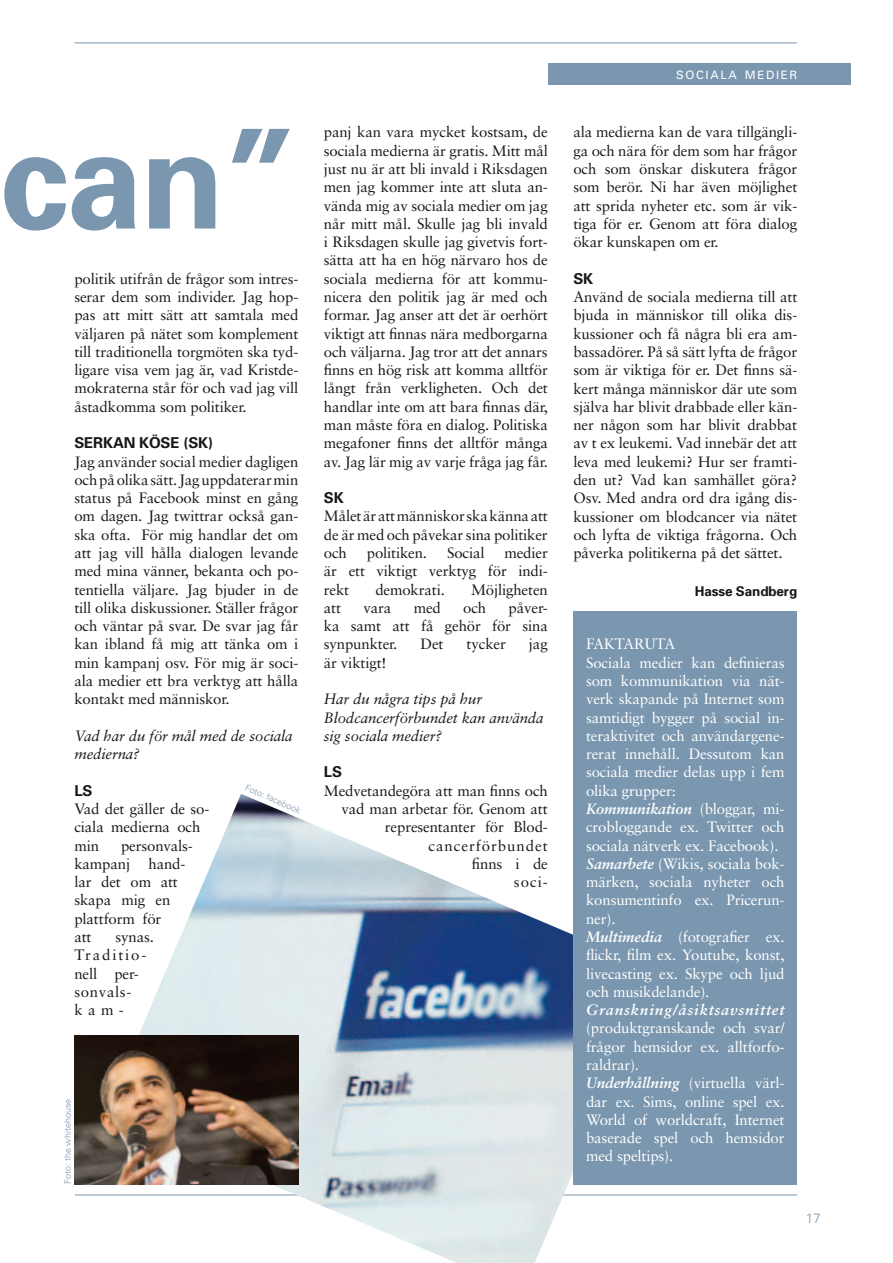
<style>
.page{position:relative;width:893px;height:1263px;background:#fff}
.page>*{position:absolute;margin:0;border:0;box-sizing:border-box;transform-origin:0 0}
.t1{font:700 138px "Univers";color:#7a97af}
.t2{font:15px/18.3px "Sabon";letter-spacing:-.01em;color:#181816;text-align:justify}
.t3{font:15px/18.3px "Sabon";letter-spacing:-.01em;color:#fff}
.t4{font:italic 15px/18.3px "Sabon";letter-spacing:-.01em;color:#181816}
.t5{font:15px/18.3px "Sabon";letter-spacing:.045em;color:#181816}
.t6{font:italic 700 15px "Sabon";letter-spacing:.055em;color:#fff}
.t7{font:700 15px "Univers";letter-spacing:-.01em;color:#181816}
.t8{font:700 13.5px "Univers";letter-spacing:-.01em;color:#181816}
.t9{font:300 13.5px "Univers";color:#7a97af}
.t10{font:11.55px "Univers";letter-spacing:.145em;color:#fff}
.t11{font:300 9px "Univers";color:#7a97af}
.s1{font-weight:700;font-style:italic}
</style>
<div class="page">
<hr style="left:75px;top:1194px;width:722px;height:1px;background:#7a97af">
<hr style="left:74px;top:43px;width:723px;height:1px;background:#7a97af">
<div style="left:548px;top:64px;width:302px;height:21px;background:#7a97af"></div>
<img style="left:105px;top:794px;width:554px;height:469px">
<img style="left:74px;top:1036px;width:224px;height:148px">
<div style="left:573px;top:611px;width:224px;height:573px;background:#7a97af"></div>
<h1 class="t1" style="left:0;top:96px;width:300px">can”</h1>
<p class="t2" style="left:74px;top:269px;width:225px">politik utifrån de frågor som intres&shy;serar dem som individer. Jag hop&shy;pas att mitt sätt att samtala med väljaren på nätet som komplement till traditionella torgmöten ska tyd&shy;ligare visa vem jag är, vad Kristde&shy;mokraterna står för och vad jag vill åstadkomma som politiker.</p>
<p class="t7" style="left:74px;top:434px;width:21px">Serkan</p>
<p class="t7" style="left:139px;top:434px;width:75px">Köse (SK)</p>
<p class="t2" style="left:74px;top:452px;width:225px">Jag använder social medier dagligen och på olika sätt. Jag uppdaterar min status på Facebook minst en gång om dagen. Jag twittrar också gan&shy;ska ofta. För mig handlar det om att jag vill hålla dialogen levande med mina vänner, bekanta och po&shy;tentiella väljare. Jag bjuder in de till olika diskussioner. Ställer frågor och väntar på svar. De svar jag får kan ibland få mig att tänka om i min kampanj osv. För mig är soci&shy;ala medier ett bra verktyg att hålla kontakt med människor.</p>
<p class="t4" style="left:74px;top:726px;width:220px">Vad har du för mål med de sociala medierna?</p>
<p class="t7" style="left:74px;top:781px;width:20px">LS</p>
<p class="t2" style="left:74px;top:799px;width:136px;text-align:left">Vad det gäller de so&shy;ciala medierna och min</p>
<p class="t11" style="left:248px;top:782px;width:61px;rotate:23deg">Foto: facebook</p>
<p class="t2" style="left:74px;top:836px;width:120px;text-align:left;text-indent:47px">personvals&shy;kampanj hand&shy;lar det om att skapa mig en plattform för<br>att</p>
<p class="t5" style="left:74px;top:927px;width:81px;text-indent:41px">synas.<br>Traditio&shy;nell per&shy;sonvals&shy;kam-</p>
<p class="t2" style="left:324px;top:123px;width:225px">panj kan vara mycket kostsam, de sociala medierna är gratis. Mitt mål just nu är att bli invald i Riksdagen men jag kommer inte att sluta an&shy;vända mig av sociala medier om jag når mitt mål. Skulle jag bli invald i Riksdagen skulle jag givetvis fort&shy;sätta att ha en hög närvaro hos de sociala medierna för att kommu&shy;nicera den politik jag är med och formar. Jag anser att det är oerhört viktigt att finnas nära medborgarna och väljarna. Jag tror att det annars finns en hög risk att komma alltför långt från verkligheten. Och det handlar inte om att bara finnas där, man måste föra en dialog. Politiska megafoner finns det alltför många av. Jag lär mig av varje fråga jag får.</p>
<p class="t7" style="left:324px;top:489px;width:21px">SK</p>
<p class="t2" style="left:324px;top:507px;width:225px">Målet är att människor ska känna att de är med och påvekar sina politiker och</p>
<p class="t2" style="left:324px;top:543px;width:225px;text-indent:181px">medier är ett viktigt verktyg för indi&shy;rekt</p>
<p class="t2" style="left:367px;top:543px;width:62px">politiken.</p>
<p class="t2" style="left:447px;top:543px;width:39px">Social</p>
<p class="t2" style="left:375px;top:580px;width:71px">demokrati.</p>
<p class="t2" style="left:471px;top:580px;width:78px">Möjligheten</p>
<p class="t2" style="left:324px;top:598px;width:19px">att</p>
<p class="t2" style="left:363px;top:598px;width:29px">vara</p>
<p class="t2" style="left:414px;top:598px;width:29px">med</p>
<p class="t2" style="left:463px;top:598px;width:25px">och</p>
<p class="t2" style="left:324px;top:598px;width:225px;text-indent:185px">påver&shy;ka samt att få gehör för sina synpunkter.</p>
<p class="t2" style="left:420px;top:635px;width:25px">Det</p>
<p class="t2" style="left:467px;top:635px;width:41px">tycker</p>
<p class="t2" style="left:529px;top:635px;width:20px">jag</p>
<p class="t2" style="left:324px;top:653px;width:64px">är viktigt!</p>
<p class="t4" style="left:324px;top:690px;width:221px">Har du några tips på hur<br>Blodcancerförbundet kan använda sig sociala medier?</p>
<p class="t7" style="left:324px;top:763px;width:20px">LS</p>
<p class="t2" style="left:324px;top:781px;width:225px;text-align:right">Medvetandegöra att man finns och vad man arbetar för. Genom att representanter för Blod&shy;cancerförbundet<br>finns i de<br>soci-</p>
<p class="t11" style="left:62px;top:1184px;width:87px;rotate:-90deg">Foto: the whitehouse</p>
<p class="t10" style="left:676px;top:68px;width:123px">SOCIALA MEDIER</p>
<p class="t2" style="left:573px;top:123px;width:225px">ala medierna kan de vara tillgängli&shy;ga och nära för dem som har frågor och som önskar diskutera frågor som berör. Ni har även möjlighet att sprida nyheter etc. som är vik&shy;tiga för er. Genom att föra dialog ökar kunskapen om er.</p>
<p class="t7" style="left:573px;top:269px;width:21px">SK</p>
<p class="t2" style="left:573px;top:288px;width:225px">Använd de sociala medierna till att bjuda in människor till olika dis&shy;kussioner och få några bli era am&shy;bassadörer. På så sätt lyfta de frågor som är viktiga för er. Det finns sä&shy;kert många människor där ute som själva har blivit drabbade eller kän&shy;ner någon som har blivit drabbat av t ex leukemi. Vad innebär det att leva med leukemi? Hur ser framti&shy;den ut? Vad kan samhället göra?<br>Osv. Med andra ord dra igång dis&shy;kussioner om blodcancer via nätet och lyfta de viktiga frågorna. Och påverka politikerna på det sättet.</p>
<p class="t8" style="left:695px;top:583px;width:104px">Hasse Sandberg</p>
<p class="t3" style="left:586px;top:635px;width:200px">FAKTARUTA<br>Sociala medier kan definieras som kommunikation via nät&shy;verk skapande på Internet som samtidigt bygger på social in&shy;teraktivitet och användargene&shy;rerat innehåll. Dessutom kan sociala medier delas upp i fem olika grupper:<br><span class="s1">Kommunikation</span> (bloggar, mi&shy;crobloggande ex. Twitter och sociala nätverk ex. Facebook).<br><span class="s1">Samarbete</span> (Wikis, sociala bok&shy;märken, sociala nyheter och konsumentinfo ex. Pricerun&shy;ner).<br><span class="s1">Multimedia</span> (fotografier ex. flickr, film ex. Youtube, konst, livecasting ex. Skype och ljud och musikdelande).</p>
<p class="t6" style="left:586px;top:1001px;width:200px">Granskning/åsiktsavsnittet</p>
<p class="t3" style="left:586px;top:1019px;width:200px">(produktgranskande och svar/ frågor hemsidor ex. alltforfo&shy;raldrar).<br><span class="s1">Underhållning</span> (virtuella värl&shy;dar ex. Sims, online spel ex.<br>World of worldcraft, Internet baserade spel och hemsidor med speltips).</p>
<p class="t9" style="left:806px;top:1210px;width:17px">17</p>
</div>
